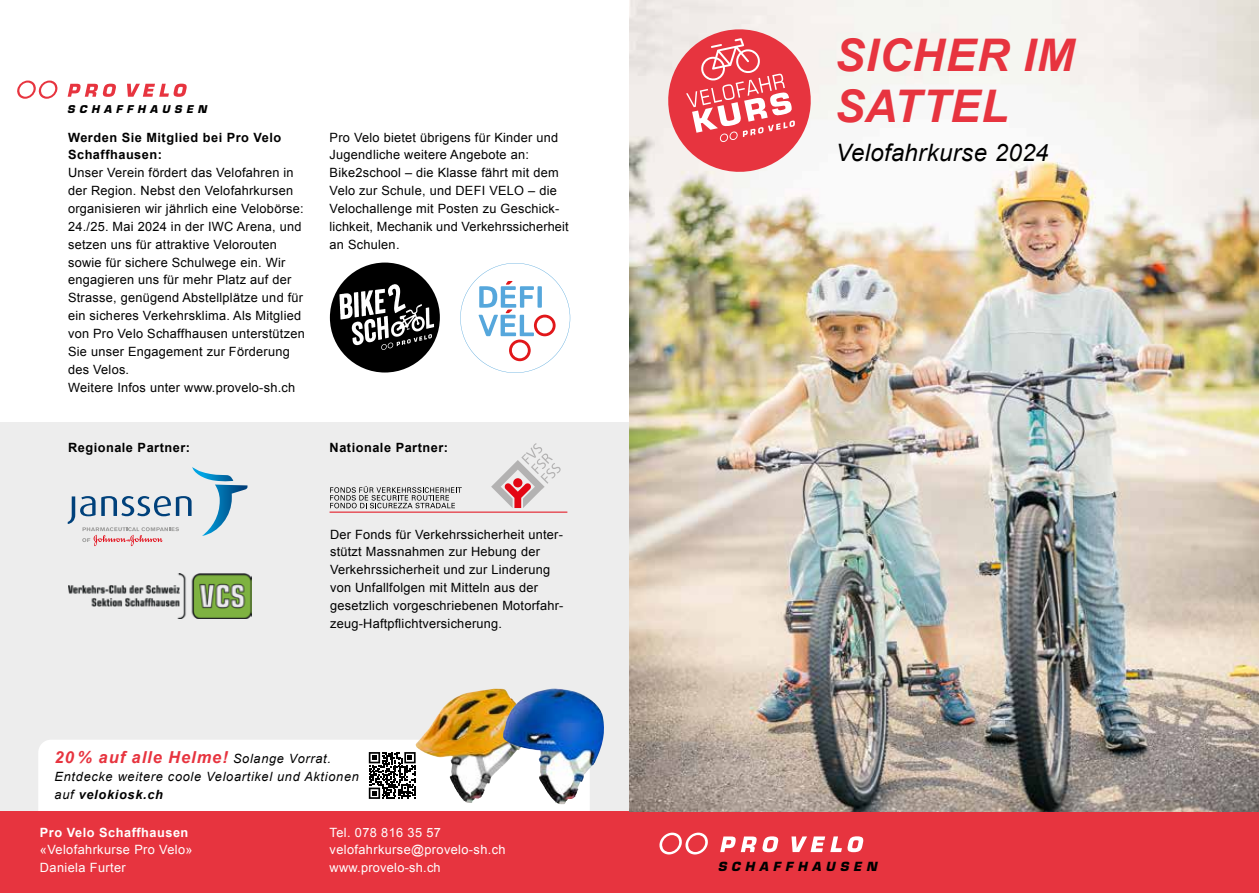
<style>
.page{position:relative;width:1259px;height:893px;background:#fff}
.page>*{position:absolute;margin:0;border:0;box-sizing:border-box;transform-origin:0 0}
.t1{font:italic 700 45px/51px "Arial";letter-spacing:.02em;color:#e7343f}
.t2{font:italic 24px "Arial";letter-spacing:.01em;color:#000}
.t3{font:italic 700 16.5px "Arial";letter-spacing:.055em;color:#e7343f}
.t4{font:12.75px/17.9px "Arial";letter-spacing:.02em;color:#000}
.t5{font:12.75px/17.9px "Arial";letter-spacing:.03em;color:#fff}
.t6{font:700 12.75px/17.9px "Arial";letter-spacing:.04em;color:#000}
.t7{font:italic 12.75px/17.9px "Arial";letter-spacing:.055em;color:#000}
.t8{font:700 12.75px "Arial";letter-spacing:.04em;color:#fff}
.t9{font:italic 700 12.3px "Eurostile";letter-spacing:.38em;color:#000}
.t10{font:italic 700 10.5px "Eurostile";letter-spacing:.41em;color:#000}
.s1{font-weight:400;font-size:12.75px;color:#000}
.s2{font-weight:700}
</style>
<div class="page">
<div style="left:0;top:422px;width:629px;height:418px;background:#ededed"></div>
<div style="left:38px;top:740px;width:552px;height:109px;background:#fff;border-radius:13px"></div>
<svg style="left:369px;top:752px;width:47px;height:47px"></svg>
<svg style="left:491px;top:443px;width:70px;height:65px"></svg>
<svg style="left:330px;top:486px;width:132px;height:22px"></svg>
<hr style="left:329px;top:512px;width:238px;height:1px;background:#e30613">
<div style="left:0;top:812px;width:1259px;height:81px;background:#e7343f"></div>
<svg style="left:791px;top:836px;width:72px;height:16px"></svg>
<svg style="left:720px;top:836px;width:59px;height:16px"></svg>
<svg style="left:659px;top:833px;width:49px;height:21px"></svg>
<svg style="left:127px;top:84px;width:60px;height:13px"></svg>
<svg style="left:68px;top:84px;width:48px;height:13px"></svg>
<svg style="left:17px;top:81px;width:41px;height:18px"></svg>
<svg style="left:68px;top:467px;width:179px;height:79px"></svg>
<div style="left:330px;top:263px;width:110px;height:109px;background:#000;border-radius:50%"></div>
<svg style="left:339px;top:284px;width:95px;height:66px"></svg>
<svg style="left:460px;top:263px;width:110px;height:110px"></svg>
<img style="left:68px;top:573px;width:184px;height:46px">
<img style="left:629px;top:0;width:630px;height:812px">
<svg style="left:668px;top:29px;width:142px;height:143px"></svg>
<img style="left:416px;top:689px;width:83px;height:114px">
<img style="left:503px;top:689px;width:101px;height:115px">
<p class="t10" style="left:67px;top:102px;width:141px">SCHAFFHAUSEN</p>
<p class="t6" style="left:68px;top:129px;width:215px">Werden Sie Mitglied bei Pro Velo<br>Schaffhausen:</p>
<p class="t4" style="left:68px;top:164px;width:238px">Unser Verein fördert das Velofahren in der Region. Nebst den Velofahrkursen organisieren wir jährlich eine Velobörse:<br>24./25. Mai 2024 in der IWC Arena, und setzen uns für attraktive Velorouten sowie für sichere Schulwege ein. Wir engagieren uns für mehr Platz auf der Strasse, genügend Abstellplätze und für ein sicheres Verkehrsklima. Als Mitglied von Pro Velo Schaffhausen unterstützen Sie unser Engagement zur Förderung des Velos.<br>Weitere Infos unter www.provelo-sh.ch</p>
<p class="t6" style="left:68px;top:439px;width:124px">Regionale Partner:</p>
<p class="t4" style="left:330px;top:128px;width:240px">Pro Velo bietet übrigens für Kinder und Jugendliche weitere Angebote an:<br>Bike2school – die Klasse fährt mit dem Velo zur Schule, und DEFI VELO – die Velochallenge mit Posten zu Geschick&shy;lichkeit, Mechanik und Verkehrssicherheit an Schulen.</p>
<p class="t6" style="left:330px;top:439px;width:120px">Nationale Partner:</p>
<p class="t4" style="left:330px;top:525px;width:235px">Der Fonds für Verkehrssicherheit unter&shy;stützt Massnahmen zur Hebung der Verkehrssicherheit und zur Linderung von Unfallfolgen mit Mitteln aus der gesetzlich vorgeschriebenen Motorfahr&shy;zeug-Haftpflichtversicherung.</p>
<p class="t3" style="left:55px;top:747px;width:278px">20 % auf alle Helme! <span class="s1">Solange Vorrat.</span></p>
<p class="t7" style="left:55px;top:768px;width:306px">Entdecke weitere coole Veloartikel und Aktionen auf <span class="s2">velokiosk.ch</span></p>
<p class="t8" style="left:40px;top:824px;width:150px">Pro Velo Schaffhausen</p>
<p class="t5" style="left:40px;top:841px;width:154px">«Velofahrkurse Pro Velo»<br>Daniela Furter</p>
<p class="t5" style="left:330px;top:823px;width:177px">Tel. 078 816 35 57 velofahrkurse@provelo-sh.ch www.provelo-sh.ch</p>
<h1 class="t1" style="left:835px;top:32px;width:241px">SICHER IM<br>SATTEL</h1>
<h2 class="t2" style="left:836px;top:137px;width:214px">Velofahrkurse 2024</h2>
<p class="t9" style="left:718px;top:858px;width:161px">SCHAFFHAUSEN</p>
</div>
